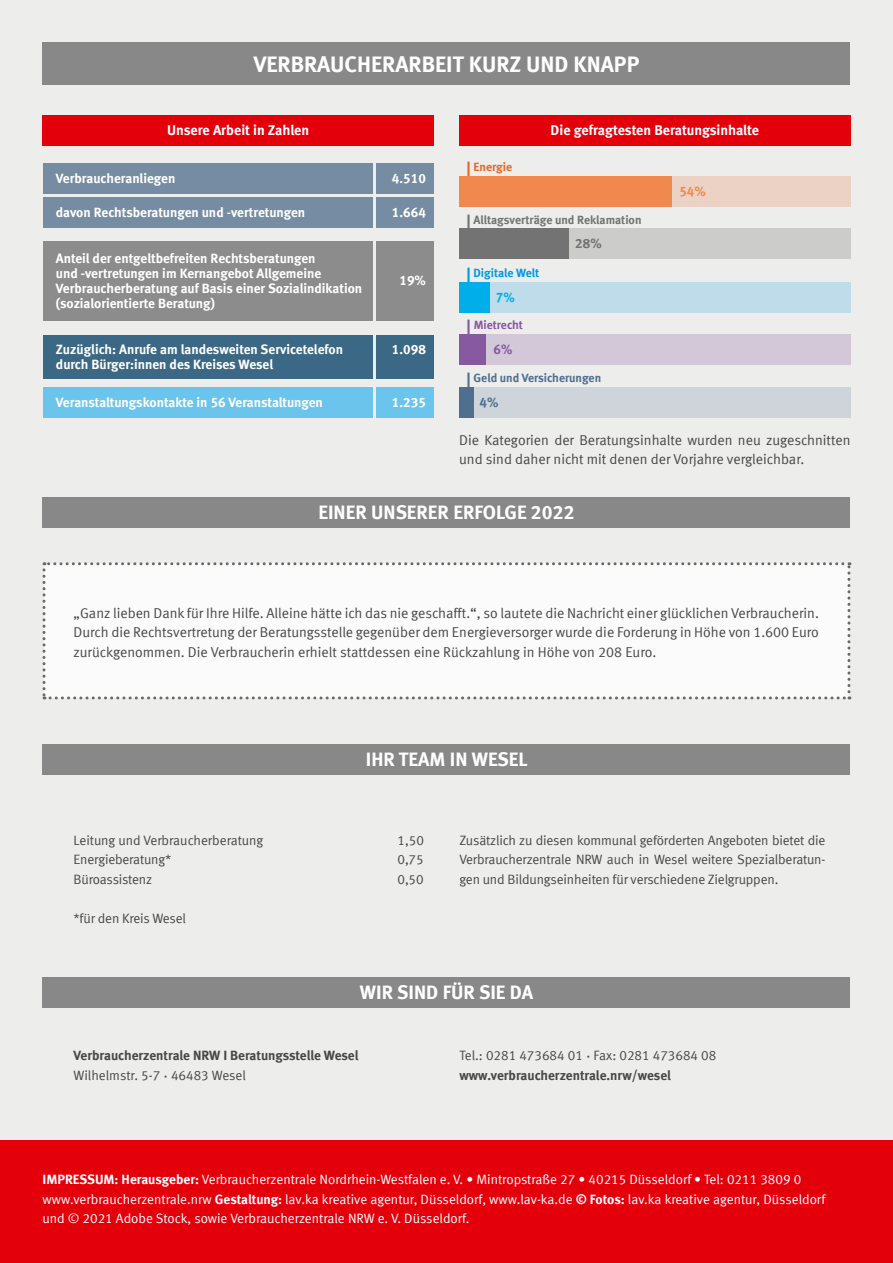
<style>
.page{position:relative;width:893px;height:1263px;background:#ededec}
.page>*{position:absolute;margin:0;border:0;box-sizing:border-box;transform-origin:0 0}
.t1{font:700 22.5px "VZ Meta LF";color:#fff}
.t2{font:700 19.5px "VZ Meta LF";color:#fff}
.t3{font:14.25px/19.5px "VZ Meta LF";color:#484847;text-align:justify}
.t4{font:700 14.25px "VZ Meta LF";color:#fff}
.t5{font:700 13.5px/15px "VZ Meta LF";color:#fff}
.t6{font:13.5px/19.5px "VZ Meta LF";letter-spacing:-.01em;color:#484847;text-align:justify}
.t7{font:13.5px/19.5px "VZ Meta LF";color:#fff}
.t8{font:700 13.5px/19.5px "VZ Meta LF";letter-spacing:-.005em;color:#484847}
.t9{font:700 13.5px "VZ Meta LF";color:#f1884d}
.t10{font:700 13.5px "VZ Meta LF";color:#737373}
.t11{font:700 13.5px "VZ Meta LF";color:#00aee9}
.t12{font:700 13.5px "VZ Meta LF";color:#8759a1}
.t13{font:700 13.5px "VZ Meta LF";color:#4f6f91}
.t14{font:700 12px "VZ Meta LF";color:#737373}
.t15{font:700 12px "VZ Meta LF";letter-spacing:-.005em;color:#4f6f91}
.t16{font:700 12px "VZ Meta LF";color:#009be1}
.t17{font:700 12px "VZ Meta LF";color:#8759a1}
.t18{font:700 12px "VZ Meta LF";color:#ec6622}
.s1{font-size:16.5px}
.s2{font-weight:400}
.s3{font-family:"Helvetica LT Std";font-stretch:condensed}
.s4{font-family:"Helvetica LT Std";font-weight:700;font-stretch:condensed}
.s5{font-weight:700}
</style>
<div class="page">
<div style="left:0;top:1140px;width:893px;height:123px;background:#e3000b"></div>
<div style="left:43px;top:43px;width:807px;height:42px;background:#878887"></div>
<div style="left:43px;top:562px;width:807px;height:137px;background:#fbfbfb"></div>
<div style="left:43px;top:164px;width:329px;height:30px;background:#768ca2"></div>
<div style="left:43px;top:242px;width:329px;height:79px;background:#8c8c8c"></div>
<div style="left:43px;top:116px;width:391px;height:30px;background:#e3000b"></div>
<div style="left:43px;top:335px;width:329px;height:44px;background:#3b6885"></div>
<div style="left:43px;top:197px;width:329px;height:30px;background:#768ca2"></div>
<div style="left:43px;top:387px;width:329px;height:30px;background:#6bc4eb"></div>
<div style="left:376px;top:164px;width:58px;height:30px;background:#768ca2"></div>
<div style="left:43px;top:497px;width:807px;height:31px;background:#878887"></div>
<div style="left:376px;top:197px;width:58px;height:30px;background:#768ca2"></div>
<div style="left:376px;top:387px;width:58px;height:30px;background:#6bc4eb"></div>
<div style="left:376px;top:242px;width:58px;height:79px;background:#8c8c8c"></div>
<div style="left:376px;top:335px;width:58px;height:44px;background:#3b6885"></div>
<div style="left:43px;top:977px;width:807px;height:30px;background:#878887"></div>
<div style="left:43px;top:744px;width:807px;height:30px;background:#878887"></div>
<div style="left:459px;top:116px;width:391px;height:30px;background:#e3000b"></div>
<div style="left:459px;top:176px;width:391px;height:30px;background:#ecd2c4"></div>
<div style="left:459px;top:176px;width:213px;height:30px;background:#f1884d"></div>
<div style="left:459px;top:229px;width:391px;height:30px;background:#cccccb"></div>
<div style="left:459px;top:229px;width:109px;height:30px;background:#737373"></div>
<div style="left:459px;top:282px;width:391px;height:31px;background:#bedce9"></div>
<div style="left:459px;top:282px;width:30px;height:31px;background:#00aee9"></div>
<div style="left:459px;top:335px;width:392px;height:30px;background:#d3c8d8"></div>
<div style="left:459px;top:335px;width:27px;height:30px;background:#8759a1"></div>
<div style="left:459px;top:387px;width:391px;height:30px;background:#ced4da"></div>
<div style="left:459px;top:387px;width:15px;height:30px;background:#4f6f91"></div>
<h1 class="t1" style="left:254px;top:50px;width:387px">VERBRAUCHERARBEIT KURZ UND KNAPP</h1>
<p class="t4" style="left:167px;top:122px;width:144px">Unsere Arbeit in Zahlen</p>
<p class="t5" style="left:56px;top:171px;width:121px">Verbraucheranliegen</p>
<p class="t5" style="left:56px;top:204px;width:251px">davon Rechtsberatungen und -vertretungen</p>
<p class="t5" style="left:56px;top:251px;width:308px">Anteil der entgeltbefreiten Rechtsberatungen<br>und -vertretungen im Kernangebot Allgemeine Verbraucherberatung auf Basis einer Sozialindikation (sozialorientierte Beratung)</p>
<p class="t5" style="left:56px;top:342px;width:289px">Zuzüglich: Anrufe am landesweiten Servicetelefon durch Bürger:innen des Kreises Wesel</p>
<p class="t5" style="left:56px;top:394px;width:268px">Veranstaltungskontakte in 56 Veranstaltungen</p>
<p class="t5" style="left:392px;top:171px;width:35px">4.510</p>
<p class="t5" style="left:392px;top:204px;width:35px">1.664</p>
<p class="t5" style="left:399px;top:272px;width:28px">19%</p>
<p class="t5" style="left:392px;top:342px;width:35px">1.098</p>
<p class="t5" style="left:392px;top:394px;width:35px">1.235</p>
<p class="t18" style="left:466px;top:159px;width:47px"><span class="s1">|</span> Energie</p>
<p class="t4" style="left:551px;top:122px;width:210px">Die gefragtesten Beratungsinhalte</p>
<p class="t9" style="left:679px;top:183px;width:28px">54%</p>
<p class="t14" style="left:466px;top:212px;width:177px"><span class="s1">|</span> Alltagsverträge und Reklamation</p>
<p class="t10" style="left:575px;top:235px;width:28px">28%</p>
<p class="t16" style="left:466px;top:266px;width:74px"><span class="s1">|</span> Digitale Welt</p>
<p class="t11" style="left:496px;top:289px;width:20px">7%</p>
<p class="t17" style="left:467px;top:318px;width:58px"><span class="s1">|</span> Mietrecht</p>
<p class="t12" style="left:493px;top:341px;width:20px">6%</p>
<p class="t15" style="left:466px;top:370px;width:136px"><span class="s1">|</span> Geld und Versicherungen</p>
<p class="t13" style="left:480px;top:394px;width:20px">4%</p>
<p class="t3" style="left:459px;top:430px;width:393px">Die Kategorien der Beratungsinhalte wurden neu zugeschnitten und sind daher nicht mit denen der Vorjahre vergleichbar.</p>
<h2 class="t2" style="left:318px;top:501px;width:258px">EINER UNSERER ERFOLGE 2022</h2>
<p class="t3" style="left:74px;top:603px;width:747px">„Ganz lieben Dank für Ihre Hilfe. Alleine hätte ich das nie geschafft.“, so lautete die Nachricht einer glücklichen Verbraucherin.<br>Durch die Rechtsvertretung der Beratungsstelle gegenüber dem Energieversorger wurde die Forderung in Höhe von 1.600 Euro zurückgenommen. Die Verbraucherin erhielt stattdessen eine Rückzahlung in Höhe von 208 Euro.</p>
<h2 class="t2" style="left:366px;top:747px;width:163px">IHR TEAM IN WESEL</h2>
<p class="t6" style="left:74px;top:830px;width:191px">Leitung und Verbraucherberatung</p>
<p class="t6" style="left:398px;top:830px;width:28px">1,50</p>
<p class="t6" style="left:74px;top:849px;width:99px">Energieberatung*</p>
<p class="t6" style="left:398px;top:849px;width:28px">0,75</p>
<p class="t6" style="left:74px;top:869px;width:80px">Büroassistenz</p>
<p class="t6" style="left:398px;top:869px;width:28px">0,50</p>
<p class="t6" style="left:74px;top:908px;width:114px">*für den Kreis Wesel</p>
<p class="t6" style="left:459px;top:830px;width:368px">Zusätzlich zu diesen kommunal geförderten Angeboten bietet die Verbraucherzentrale NRW auch in Wesel weitere Spezialberatun&shy;gen und Bildungseinheiten für verschiedene Zielgruppen.</p>
<h2 class="t2" style="left:360px;top:980px;width:175px">WIR SIND FÜR SIE DA</h2>
<p class="t8" style="left:74px;top:1046px;width:286px">Verbraucherzentrale NRW I Beratungsstelle Wesel<br><span class="s2">Wilhelmstr. 5-7</span> <span class="s3">∙</span> <span class="s2">46483 Wesel</span></p>
<p class="t6" style="left:459px;top:1046px;width:259px">Tel.: 0281 473684 01 <span class="s4">∙</span> Fax: 0281 473684 08 <span class="s5">www.verbraucherzentrale.nrw/wesel</span></p>
<p class="t7" style="left:43px;top:1169px;width:784px"><span class="s5">IMPRESSUM: Herausgeber:</span> Verbraucherzentrale Nordrhein-Westfalen e. V. • Mintropstraße 27 • 40215 Düsseldorf • Tel: 0211 3809 0 www.verbraucherzentrale.nrw <span class="s5">Gestaltung:</span> lav.ka kreative agentur, Düsseldorf, www.lav-ka.de <span class="s5">© Fotos:</span> lav.ka kreative agentur, Düsseldorf und © 2021 Adobe Stock, sowie Verbraucherzentrale NRW e. V. Düsseldorf.</p>
</div>
